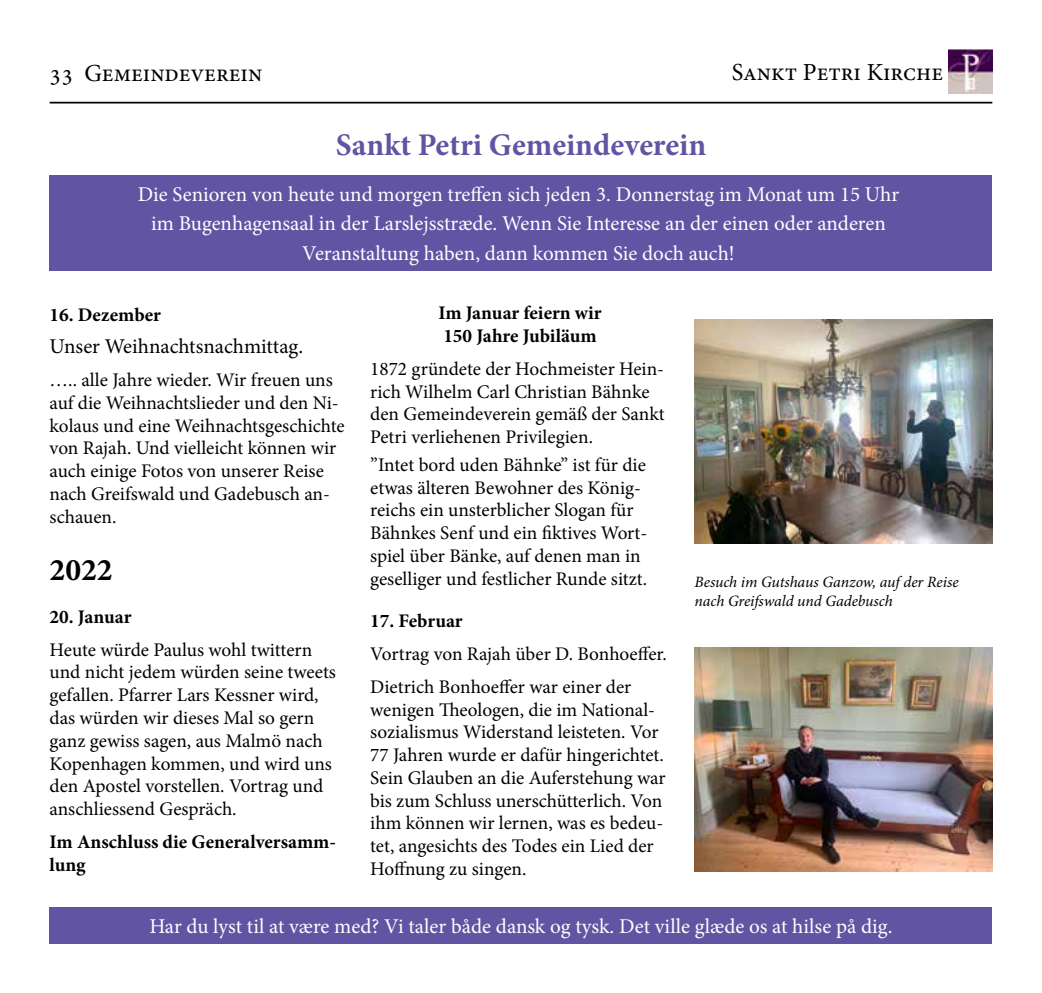
<style>
.page{position:relative;width:1042px;height:993px;background:#fff}
.page>*{position:absolute;margin:0;border:0;box-sizing:border-box;transform-origin:0 0}
.t1{font:700 31.5px "Minion Pro";color:#6154a3}
.t2{font:700 31.5px "Minion Pro";color:#000}
.t3{font:24.5px "Minion Pro";color:#000}
.t4{font:21px/29.4px "Minion Pro";color:#fff;text-align:center}
.t5{font:21px "Minion Pro";color:#000}
.t6{font:19.25px/22.8px "Minion Pro";color:#000}
.t7{font:700 19.25px/22.8px "Minion Pro";color:#000}
.t8{font:italic 15.75px/19.2px "Minion Pro";letter-spacing:-.005em;color:#000}
</style>
<div class="page">
<hr style="left:50px;top:102px;width:942px;height:1px;background:#000">
<img style="left:948px;top:50px;width:44px;height:44px">
<div style="left:50px;top:175px;width:942px;height:95px;background:#6154a3"></div>
<div style="left:50px;top:907px;width:942px;height:36px;background:#6154a3"></div>
<img style="left:695px;top:320px;width:297px;height:223px">
<img style="left:695px;top:647px;width:297px;height:223px">
<p class="t3" style="left:50px;top:56px;width:214px">33 Gemeindeverein</p>
<p class="t3" style="left:732px;top:56px;width:213px">Sankt Petri Kirche</p>
<h1 class="t1" style="left:336px;top:122px;width:372px">Sankt Petri Gemeindeverein</h1>
<p class="t4" style="left:138px;top:179px;width:763px">Die Senioren von heute und morgen treffen sich jeden 3. Donnerstag im Monat um 15 Uhr im Bugenhagensaal in der Larslejsstræde. Wenn Sie Interesse an der einen oder anderen<br>Veranstaltung haben, dann kommen Sie doch auch!</p>
<p class="t7" style="left:50px;top:303px;width:113px">16. Dezember</p>
<p class="t5" style="left:50px;top:332px;width:255px">Unser Weihnachtsnachmittag.</p>
<p class="t6" style="left:50px;top:368px;width:297px">….. alle Jahre wieder. Wir freuen uns auf die Weihnachtslieder und den Ni&shy;kolaus und eine Weihnachtsgeschichte von Rajah. Und vielleicht können wir auch einige Fotos von unserer Reise nach Greifswald und Gadebusch an&shy;schauen.</p>
<h1 class="t2" style="left:50px;top:548px;width:64px">2022</h1>
<p class="t7" style="left:50px;top:605px;width:83px">20. Januar</p>
<p class="t6" style="left:50px;top:638px;width:288px">Heute würde Paulus wohl twittern und nicht jedem würden seine tweets gefallen. Pfarrer Lars Kessner wird, das würden wir dieses Mal so gern ganz gewiss sagen, aus Malmö nach Kopenhagen kommen, und wird uns den Apostel vorstellen. Vortrag und anschliessend Gespräch.</p>
<p class="t7" style="left:50px;top:829px;width:288px">Im Anschluss die Generalversamm&shy;lung</p>
<p class="t7" style="left:438px;top:301px;width:165px">Im Januar feiern wir<br>150 Jahre Jubiläum</p>
<p class="t6" style="left:370px;top:357px;width:296px">1872 gründete der Hochmeister Hein&shy;rich Wilhelm Carl Christian Bähnke den Gemeindeverein gemäß der Sankt Petri verliehenen Privilegien.</p>
<p class="t6" style="left:370px;top:453px;width:279px">”Intet bord uden Bähnke” ist für die etwas älteren Bewohner des König&shy;reichs ein unsterblicher Slogan für Bähnkes Senf und ein fiktives Wort&shy;spiel über Bänke, auf denen man in geselliger und festlicher Runde sitzt.</p>
<p class="t7" style="left:370px;top:609px;width:94px">17. Februar</p>
<p class="t6" style="left:370px;top:637px;width:298px;line-height:32.7px">Vortrag von Rajah über D. Bonhoeffer.<br>Dietrich Bonhoeffer war einer der</p>
<p class="t6" style="left:370px;top:698px;width:297px">wenigen Theologen, die im National&shy;sozialismus Widerstand leisteten. Vor 77 Jahren wurde er dafür hingerichtet.<br>Sein Glauben an die Auferstehung war bis zum Schluss unerschütterlich. Von ihm können wir lernen, was es bedeu&shy;tet, angesichts des Todes ein Lied der Hoffnung zu singen.</p>
<p class="t8" style="left:695px;top:572px;width:266px">Besuch im Gutshaus Ganzow, auf der Reise nach Greifswald und Gadebusch</p>
<p class="t4" style="left:149px;top:911px;width:745px">Har du lyst til at være med? Vi taler både dansk og tysk. Det ville glæde os at hilse på dig.</p>
</div>
